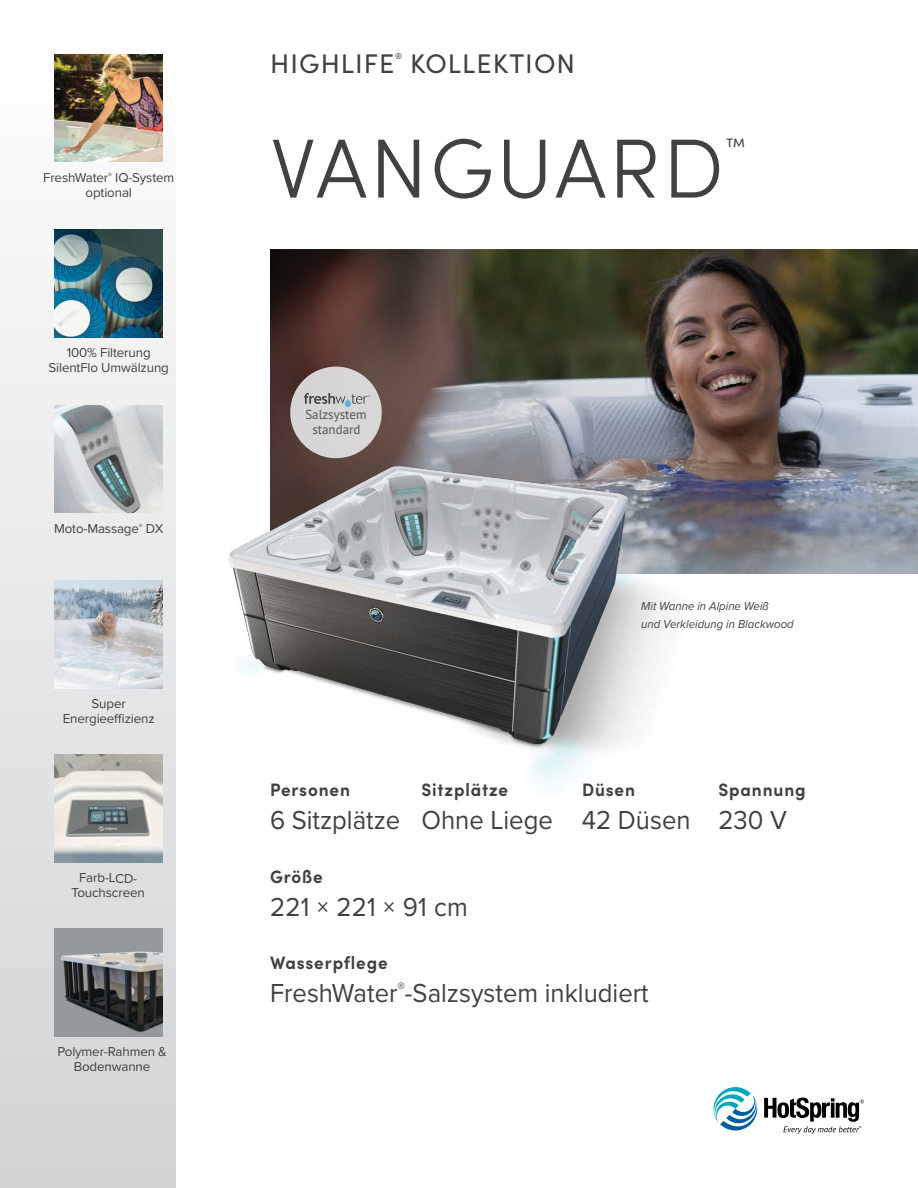
<style>
.page{position:relative;width:918px;height:1188px;background:#fff}
.page>*{position:absolute;margin:0;border:0;box-sizing:border-box;transform-origin:0 0}
.t1{font:300 84px "Sofia Pro";letter-spacing:.03em;color:#414042}
.t2{font:27px "Proxima Nova";color:#414042;scale:.95 1}
.t3{font:27px "Sofia Pro";letter-spacing:.04em;color:#414042}
.t4{font:300 21px "Sofia Pro";color:#414042}
.t5{font:700 18px "Sofia Pro";letter-spacing:.05em;color:#414042;scale:.95 1}
.t6{font:13.35px/14.7px "Proxima Nova";letter-spacing:-.01em;color:#414042;text-align:center}
.t7{font:13.05px/15.8px "PT Sans Pro";color:#555656;text-align:center}
.t8{font:italic 12px/18px "Proxima Nova";color:#414042;scale:.95 1}
.t9{font:8.7px "Sofia Pro";color:#414042}
</style>
<div class="page">
<svg style="left:713px;top:1087px;width:151px;height:47px"></svg>
<img style="left:270px;top:250px;width:648px;height:324px">
<img style="left:229px;top:427px;width:488px;height:327px">
<div style="left:0;top:65px;width:176px;height:1123px;background:linear-gradient(to bottom,#f9fafa,#d2d4d5)"></div>
<img style="left:55px;top:54px;width:108px;height:108px">
<img style="left:55px;top:230px;width:108px;height:108px">
<img style="left:55px;top:405px;width:108px;height:108px">
<img style="left:55px;top:580px;width:108px;height:108px">
<img style="left:55px;top:754px;width:108px;height:108px">
<img style="left:55px;top:928px;width:108px;height:108px">
<svg style="left:289px;top:367px;width:93px;height:91px"></svg>
<p class="t6" style="left:43px;top:170px;width:133px">FreshWater<sup>®</sup> IQ-System optional</p>
<p class="t6" style="left:49px;top:345px;width:122px">100% Filterung<br>SilentFlo Umwälzung</p>
<p class="t6" style="left:54px;top:521px;width:111px">Moto-Massage<sup>®</sup> DX</p>
<p class="t6" style="left:63px;top:696px;width:93px">Super<br>Energieeffizienz</p>
<p class="t6" style="left:72px;top:870px;width:75px">Farb-LCD-<br>Touchscreen</p>
<p class="t6" style="left:57px;top:1044px;width:111px">Polymer-Rahmen &amp;<br>Bodenwanne</p>
<h2 class="t3" style="left:270px;top:44px;width:126px">HIGHLIFE</h2>
<p class="t9" style="left:395px;top:50px;width:8px">®</p>
<h2 class="t3" style="left:410px;top:44px;width:167px">KOLLEKTION</h2>
<h1 class="t1" style="left:270px;top:107px;width:455px">VANGUARD</h1>
<h3 class="t4" style="left:726px;top:130px;width:21px">™</h3>
<p class="t7" style="left:305px;top:406px;width:63px">Salzsystem standard</p>
<p class="t8" style="left:641px;top:597px;width:162px">Mit Wanne in Alpine Weiß<br>und Verkleidung in Blackwood</p>
<h3 class="t5" style="left:270px;top:776px;width:86px">Personen</h3>
<h3 class="t5" style="left:422px;top:776px;width:93px">Sitzplätze</h3>
<h3 class="t5" style="left:582px;top:776px;width:57px">Düsen</h3>
<h3 class="t5" style="left:718px;top:776px;width:93px">Spannung</h3>
<h2 class="t2" style="left:270px;top:800px;width:546px">6 Sitzplätze Ohne Liege 42 Düsen 230 V</h2>
<h3 class="t5" style="left:270px;top:862px;width:57px">Größe</h3>
<h2 class="t2" style="left:270px;top:887px;width:210px">221 × 221 × 91 cm</h2>
<h3 class="t5" style="left:270px;top:949px;width:125px">Wasserpflege</h3>
<h2 class="t2" style="left:270px;top:973px;width:400px">FreshWater<sup>®</sup>-Salzsystem inkludiert</h2>
</div>
